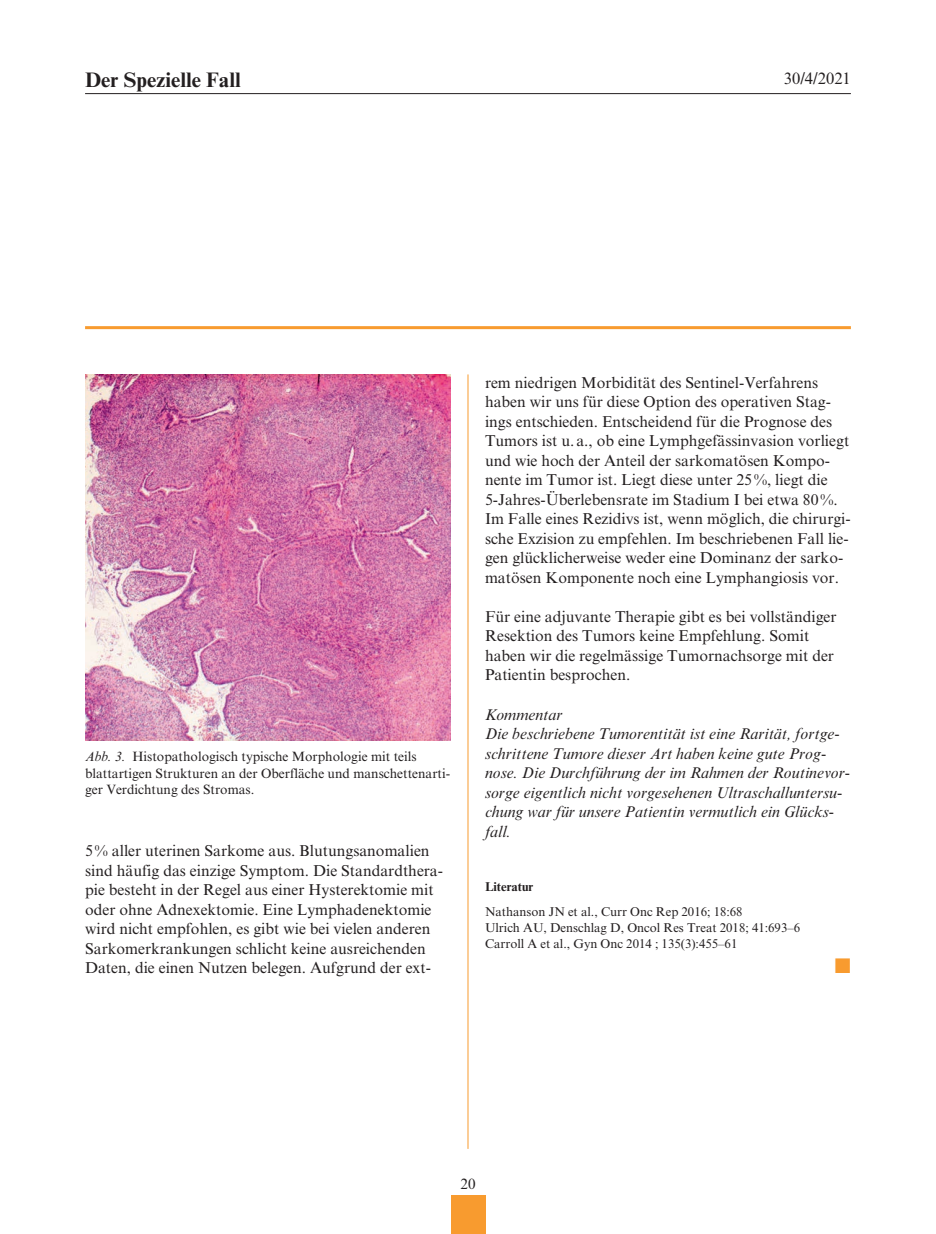
<style>
.page{position:relative;width:936px;height:1234px;background:#fff}
.page>*{position:absolute;margin:0;border:0;box-sizing:border-box;transform-origin:0 0}
.t1{font:700 21px "Times New Roman MT Std";color:#231f20}
.t2{font:21px "Zapf Dingbats Std";color:#f89b2f}
.t3{font:16.5px "Times New Roman MT Std";color:#231f20}
.t4{font:15.75px/19.5px "Times New Roman MT Std";color:#231f20}
.t5{font:italic 15.75px/19.5px "Times New Roman MT Std";color:#231f20}
.t6{font:15px "Times New Roman MT Std";color:#231f20}
.t7{font:13.5px/16.5px "Times New Roman MT Std";color:#231f20}
.t8{font:12.75px/15.8px "Times New Roman MT Std";color:#231f20}
.t9{font:700 12.75px "Times New Roman MT Std";color:#231f20}
.s1{font-style:italic}
</style>
<div class="page">
<hr style="left:85px;top:93px;width:765px;height:1px;background:#231f20">
<hr style="left:85px;top:326px;width:765px;height:3px;background:#f89b2f">
<hr style="left:467px;top:374px;width:1px;height:774px;background:#f89b2f">
<div style="left:451px;top:1195px;width:35px;height:38px;background:#f89b2f"></div>
<img style="left:85px;top:374px;width:366px;height:366px">
<h1 class="t1" style="left:85px;top:73px;width:157px">Der Spezielle Fall</h1>
<p class="t3" style="left:783px;top:72px;width:69px">30/4/2021</p>
<p class="t7" style="left:85px;top:749px;width:366px"><span class="s1">Abb. 3.</span> Histopathologisch typische Morphologie mit teils blattartigen Strukturen an der Oberfläche und manschettenarti&shy;ger Verdichtung des Stromas.</p>
<p class="t4" style="left:85px;top:842px;width:359px">5 % aller uterinen Sarkome aus. Blutungsanomalien sind häufig das einzige Symptom. Die Standardthera&shy;pie besteht in der Regel aus einer Hysterektomie mit oder ohne Adnexektomie. Eine Lymphadenektomie wird nicht empfohlen, es gibt wie bei vielen anderen Sarkomerkrankungen schlicht keine ausreichenden Daten, die einen Nutzen belegen. Aufgrund der ext-</p>
<p class="t4" style="left:485px;top:374px;width:367px">rem niedrigen Morbidität des Sentinel-Verfahrens haben wir uns für diese Option des operativen Stag&shy;ings entschieden. Entscheidend für die Prognose des Tumors ist u. a., ob eine Lymphgefässinvasion vorliegt und wie hoch der Anteil der sarkomatösen Kompo&shy;nente im Tumor ist. Liegt diese unter 25 %, liegt die 5-Jahres-Überlebensrate im Stadium I bei etwa 80 %.<br>Im Falle eines Rezidivs ist, wenn möglich, die chirurgi&shy;sche Exzision zu empfehlen. Im beschriebenen Fall lie&shy;gen glücklicherweise weder eine Dominanz der sarko&shy;matösen Komponente noch eine Lymphangiosis vor.</p>
<p class="t4" style="left:485px;top:608px;width:353px">Für eine adjuvante Therapie gibt es bei vollständiger Resektion des Tumors keine Empfehlung. Somit haben wir die regelmässige Tumornachsorge mit der Patientin besprochen.</p>
<p class="t5" style="left:485px;top:705px;width:366px">Kommentar<br>Die beschriebene Tumorentität ist eine Rarität, fortge&shy;schrittene Tumore dieser Art haben keine gute Prog&shy;nose. Die Durchführung der im Rahmen der Routinevor&shy;sorge eigentlich nicht vorgesehenen Ultraschalluntersu&shy;chung war für unsere Patientin vermutlich ein Glücks&shy;fall.</p>
<p class="t9" style="left:485px;top:882px;width:50px">Literatur</p>
<p class="t8" style="left:485px;top:904px;width:316px">Nathanson JN et al., Curr Onc Rep 2016; 18:68<br>Ulrich AU, Denschlag D, Oncol Res Treat 2018; 41:693–6<br>Carroll A et al., Gyn Onc 2014 ; 135(3):455–61</p>
<h1 class="t2" style="left:834px;top:953px;width:17px">■</h1>
<p class="t6" style="left:460px;top:1178px;width:16px">20</p>
</div>
